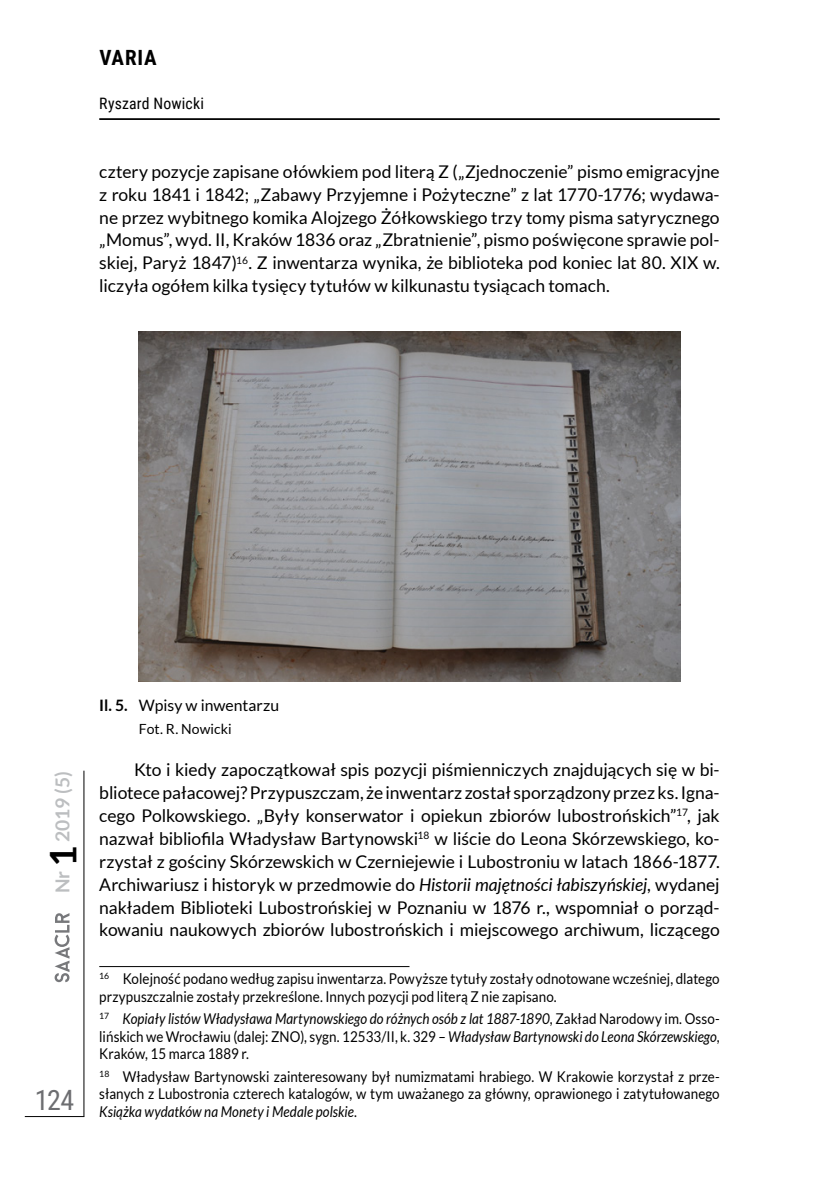
<style>
.page{position:relative;width:819px;height:1191px;background:#fff}
.page>*{position:absolute;margin:0;border:0;box-sizing:border-box;transform-origin:0 0}
.t1{font:28px "Roboto Condensed";color:#6d6e71}
.t2{font:700 21px "Roboto Condensed";letter-spacing:.04em;color:#000}
.t3{font:700 19.25px "Lato";color:#bcbec0}
.t4{font:17.5px/22.9px "Lato";letter-spacing:-.005em;color:#000;text-align:justify}
.t5{font:15.75px "Lato";color:#000}
.t6{font:15.75px "Roboto Condensed";letter-spacing:.01em;color:#000}
.t7{font:14.88px/17.5px "Lato";letter-spacing:.005em;color:#000;scale:.9 1}
.t8{font:italic 14.88px/17.5px "Lato";color:#000;text-align:justify;scale:.9 1}
.t9{font:14px "Lato";letter-spacing:.005em;color:#000}
.s1{font-size:36.75px;color:#000}
.s2{font-weight:700}
.s3{font-style:italic}
.s4{font-style:normal}
</style>
<div class="page">
<hr style="left:83px;top:770px;width:1px;height:346px;background:#000">
<hr style="left:25px;top:1116px;width:59px;height:1px;background:#000">
<svg style="left:55px;top:913px;width:14px;height:69px"></svg>
<hr style="left:99px;top:118px;width:620px;height:2px;background:#000">
<img style="left:139px;top:331px;width:541px;height:351px">
<hr style="left:99px;top:966px;width:310px;height:1px;background:#000">
<p class="t2" style="left:100px;top:43px;width:58px">VARIA</p>
<p class="t6" style="left:99px;top:93px;width:106px">Ryszard Nowicki</p>
<p class="t4" style="left:99px;top:160px;width:622px">cztery pozycje zapisane ołówkiem pod literą Z („Zjednoczenie” pismo emigracyjne z roku 1841 i 1842; „Zabawy Przyjemne i Pożyteczne” z lat 1770-1776; wydawa&shy;ne przez wybitnego komika Alojzego Żółkowskiego trzy tomy pisma satyrycznego „Momus”, wyd. II, Kraków 1836 oraz „Zbratnienie”, pismo poświęcone sprawie pol&shy;skiej, Paryż 1847)<sup>16</sup>. Z inwentarza wynika, że biblioteka pod koniec lat 80. XIX w. liczyła ogółem kilka tysięcy tytułów w kilkunastu tysiącach tomach.</p>
<p class="t3" style="left:51px;top:893px;width:124px;rotate:-90deg">Nr <span class="s1">1</span> 2019 (5)</p>
<h1 class="t1" style="left:35px;top:1080px;width:41px">124</h1>
<p class="t5" style="left:99px;top:696px;width:181px"><span class="s2">Il. 5.</span> Wpisy w inwentarzu</p>
<p class="t9" style="left:139px;top:720px;width:94px">Fot. R. Nowicki</p>
<p class="t4" style="left:99px;top:758px;width:622px;text-indent:35px">Kto i kiedy zapoczątkował spis pozycji piśmienniczych znajdujących się w bi&shy;bliotece pałacowej? Przypuszczam, że inwentarz został sporządzony przez ks. Igna&shy;cego Polkowskiego. „Były konserwator i opiekun zbiorów lubostrońskich”<sup>17</sup>, jak nazwał bibliofila Władysław Bartynowski<sup>18</sup> w liście do Leona Skórzewskiego, ko&shy;rzystał z gościny Skórzewskich w Czerniejewie i Lubostroniu w latach 1866-1877.<br>Archiwariusz i historyk w przedmowie do <span class="s3">Historii majętności łabiszyńskiej</span>, wydanej nakładem Biblioteki Lubostrońskiej w Poznaniu w 1876 r., wspomniał o porząd&shy;kowaniu naukowych zbiorów lubostrońskich i miejscowego archiwum, liczącego</p>
<p class="t7" style="left:99px;top:969px;width:690px"><sup>16</sup> Kolejność podano według zapisu inwentarza. Powyższe tytuły zostały odnotowane wcześniej, dlatego przypuszczalnie zostały przekreślone. Innych pozycji pod literą Z nie zapisano.</p>
<p class="t8" style="left:99px;top:1010px;width:690px"><sup>17</sup> Kopiały listów Władysława Martynowskiego do różnych osób z lat 1887-1890<span class="s4">, Zakład Narodowy im. Osso&shy;lińskich we Wrocławiu (dalej: ZNO), sygn. 12533/II, k. 329 –</span> Władysław Bartynowski do Leona Skórzewskiego<span class="s4">, Kraków, 15 marca 1889 r.</span></p>
<p class="t7" style="left:99px;top:1067px;width:690px;text-align:justify"><sup>18</sup> Władysław Bartynowski zainteresowany był numizmatami hrabiego. W Krakowie korzystał z prze&shy;słanych z Lubostronia czterech katalogów, w tym uważanego za główny, oprawionego i zatytułowanego <span class="s3">Książka wydatków na Monety i Medale polskie</span>.</p>
</div>
